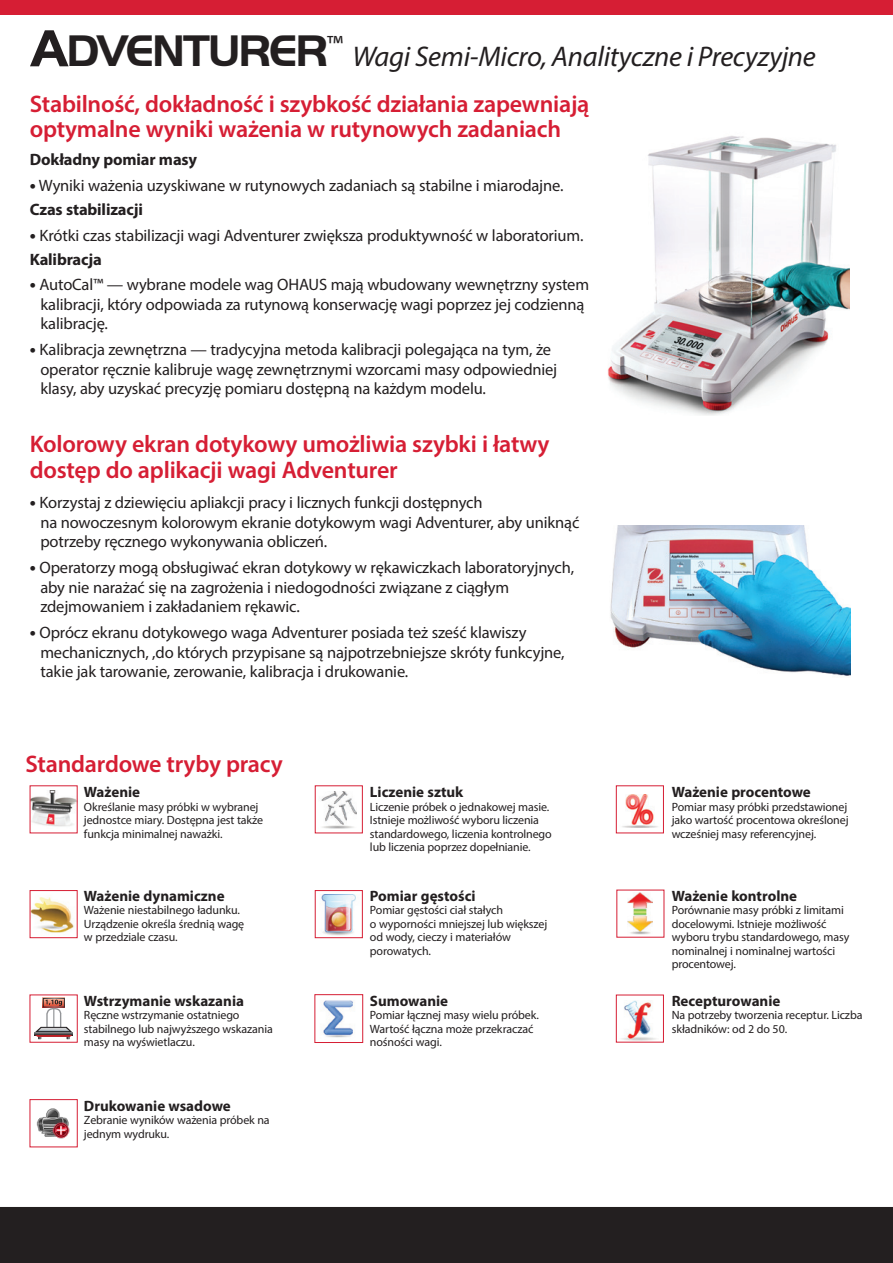
<style>
.page{position:relative;width:893px;height:1263px;background:#fff}
.page>*{position:absolute;margin:0;border:0;box-sizing:border-box;transform-origin:0 0}
.Back_Product_Name{font:italic 28.5px "Myriad Pro";letter-spacing:-.01em;color:#231f20}
.Interior_Paragraph_Head{font:600 24px/25.8px "Myriad Pro";letter-spacing:-.01em;color:#d61e34}
.Interior_Copy_Text{font:16.5px/19.5px "Myriad Pro";letter-spacing:-.01em;color:#231f20}
.Interior_Copy_Text-2{font:700 16.5px "Myriad Pro";letter-spacing:-.01em;color:#231f20}
.APPs_Name{font:700 15px "Myriad Pro";color:#231f20}
.APPs_Description{font:12px/13.5px "Myriad Pro";letter-spacing:-.01em;color:#231f20}
.s1{font-family:"Handel Got D";font-weight:700;font-style:normal;font-size:54px}
.s2{font-family:"Handel Got D";font-weight:700;font-style:normal;font-size:45.9px}
.s3{font-weight:700;font-size:18px}
</style>
<div class="page">
<div style="left:0;top:0;width:893px;height:15px;background:#d61e34"></div>
<div style="left:0;top:1207px;width:893px;height:56px;background:#231f20"></div>
<img style="left:628px;top:892px;width:25px;height:43px">
<img style="left:32px;top:790px;width:43px;height:37px">
<img style="left:622px;top:794px;width:36px;height:33px">
<div style="left:616px;top:786px;width:48px;height:47px;border:1px solid #d61e34"></div>
<img style="left:321px;top:791px;width:36px;height:38px">
<img style="left:323px;top:1000px;width:30px;height:38px">
<div style="left:315px;top:994px;width:48px;height:49px;border:1px solid #d61e34"></div>
<img style="left:621px;top:1000px;width:35px;height:40px">
<div style="left:616px;top:995px;width:48px;height:47px;border:1px solid #d61e34"></div>
<img style="left:321px;top:894px;width:35px;height:41px">
<div style="left:315px;top:890px;width:48px;height:48px;border:1px solid #d61e34"></div>
<img style="left:32px;top:897px;width:42px;height:36px">
<div style="left:30px;top:890px;width:47px;height:48px;border:1px solid #d61e34"></div>
<img style="left:610px;top:525px;width:241px;height:151px">
<svg style="left:35px;top:998px;width:37px;height:41px"></svg>
<img style="left:36px;top:1108px;width:34px;height:30px">
<img style="left:607px;top:136px;width:242px;height:279px">
<p class="Back_Product_Name" style="left:30px;top:39px;width:787px"><span class="s1">A</span><span class="s2">DVENTURER</span><sup>™</sup> Wagi Semi-Micro, Analityczne i Precyzyjne</p>
<p class="Interior_Paragraph_Head" style="left:30px;top:90px;width:561px">Stabilność, dokładność i szybkość działania zapewniają optymalne wyniki ważenia w rutynowych zadaniach</p>
<p class="Interior_Copy_Text-2" style="left:30px;top:149px;width:169px">Dokładny pomiar masy</p>
<p class="Interior_Copy_Text" style="left:30px;top:176px;width:535px"><span class="s3">•</span> Wyniki ważenia uzyskiwane w rutynowych zadaniach są stabilne i miarodajne.</p>
<p class="Interior_Copy_Text-2" style="left:30px;top:199px;width:115px">Czas stabilizacji</p>
<p class="Interior_Copy_Text" style="left:30px;top:225px;width:555px"><span class="s3">•</span> Krótki czas stabilizacji wagi Adventurer zwiększa produktywność w laboratorium.</p>
<p class="Interior_Copy_Text-2" style="left:30px;top:248px;width:74px">Kalibracja</p>
<p class="Interior_Copy_Text" style="left:40px;top:275px;width:550px;text-indent:-11px"><span class="s3">•</span> AutoCal™ — wybrane modele wag OHAUS mają wbudowany wewnętrzny system kalibracji, który odpowiada za rutynową konserwację wagi poprzez jej codzienną kalibrację.</p>
<p class="Interior_Copy_Text" style="left:40px;top:340px;width:518px;text-indent:-11px"><span class="s3">•</span> Kalibracja zewnętrzna — tradycyjna metoda kalibracji polegająca na tym, że operator ręcznie kalibruje wagę zewnętrznymi wzorcami masy odpowiedniej klasy, aby uzyskać precyzję pomiaru dostępną na każdym modelu.</p>
<p class="Interior_Paragraph_Head" style="left:30px;top:431px;width:521px">Kolorowy ekran dotykowy umożliwia szybki i łatwy dostęp do aplikacji wagi Adventurer</p>
<p class="Interior_Copy_Text" style="left:40px;top:493px;width:540px;text-indent:-11px"><span class="s3">•</span> Korzystaj z dziewięciu apliakcji pracy i licznych funkcji dostępnych<br>na nowoczesnym kolorowym ekranie dotykowym wagi Adventurer, aby uniknąć potrzeby ręcznego wykonywania obliczeń.</p>
<p class="Interior_Copy_Text" style="left:40px;top:558px;width:535px;text-indent:-11px"><span class="s3">•</span> Operatorzy mogą obsługiwać ekran dotykowy w rękawiczkach laboratoryjnych, aby nie narażać się na zagrożenia i niedogodności związane z ciągłym zdejmowaniem i zakładaniem rękawic.</p>
<p class="Interior_Copy_Text" style="left:40px;top:622px;width:526px;text-indent:-11px"><span class="s3">•</span> Oprócz ekranu dotykowego waga Adventurer posiada też sześć klawiszy mechanicznych, ,do których przypisane są najpotrzebniejsze skróty funkcyjne, takie jak tarowanie, zerowanie, kalibracja i drukowanie.</p>
<p class="Interior_Paragraph_Head" style="left:26px;top:750px;width:259px">Standardowe tryby pracy</p>
<p class="APPs_Name" style="left:84px;top:782px;width:58px">Ważenie</p>
<p class="APPs_Description" style="left:84px;top:800px;width:181px">Określanie masy próbki w wybranej jednostce miary. Dostępna jest także funkcja minimalnej naważki.</p>
<p class="APPs_Name" style="left:84px;top:886px;width:142px">Ważenie dynamiczne</p>
<p class="APPs_Description" style="left:84px;top:903px;width:162px">Ważenie niestabilnego ładunku.<br>Urządzenie określa średnią wagę w przedziale czasu.</p>
<p class="APPs_Name" style="left:84px;top:991px;width:162px">Wstrzymanie wskazania</p>
<p class="APPs_Description" style="left:84px;top:1008px;width:190px">Ręczne wstrzymanie ostatniego stabilnego lub najwyższego wskazania masy na wyświetlaczu.</p>
<p class="APPs_Name" style="left:84px;top:1096px;width:148px">Drukowanie wsadowe</p>
<p class="APPs_Description" style="left:84px;top:1113px;width:187px">Zebranie wyników ważenia próbek na jednym wydruku.</p>
<p class="APPs_Name" style="left:370px;top:782px;width:95px">Liczenie sztuk</p>
<p class="APPs_Description" style="left:370px;top:800px;width:183px">Liczenie próbek o jednakowej masie.<br>Istnieje możliwość wyboru liczenia standardowego, liczenia kontrolnego lub liczenia poprzez dopełnianie.</p>
<p class="APPs_Name" style="left:370px;top:886px;width:107px">Pomiar gęstości</p>
<p class="APPs_Description" style="left:370px;top:903px;width:179px">Pomiar gęstości ciał stałych<br>o wyporności mniejszej lub większej od wody, cieczy i materiałów porowatych.</p>
<p class="APPs_Name" style="left:370px;top:991px;width:80px">Sumowanie</p>
<p class="APPs_Description" style="left:370px;top:1008px;width:170px">Pomiar łącznej masy wielu próbek.<br>Wartość łączna może przekraczać nośności wagi.</p>
<p class="APPs_Name" style="left:672px;top:782px;width:141px">Ważenie procentowe</p>
<p class="APPs_Description" style="left:672px;top:800px;width:178px;text-align:justify">Pomiar masy próbki przedstawionej jako wartość procentowa określonej wcześniej masy referencyjnej.</p>
<p class="APPs_Name" style="left:672px;top:886px;width:127px">Ważenie kontrolne</p>
<p class="APPs_Description" style="left:672px;top:903px;width:179px">Porównanie masy próbki z limitami docelowymi. Istnieje możliwość wyboru trybu standardowego, masy nominalnej i nominalnej wartości procentowej.</p>
<p class="APPs_Name" style="left:672px;top:991px;width:110px">Recepturowanie</p>
<p class="APPs_Description" style="left:672px;top:1008px;width:192px">Na potrzeby tworzenia receptur. Liczba składników: od 2 do 50.</p>
</div>
